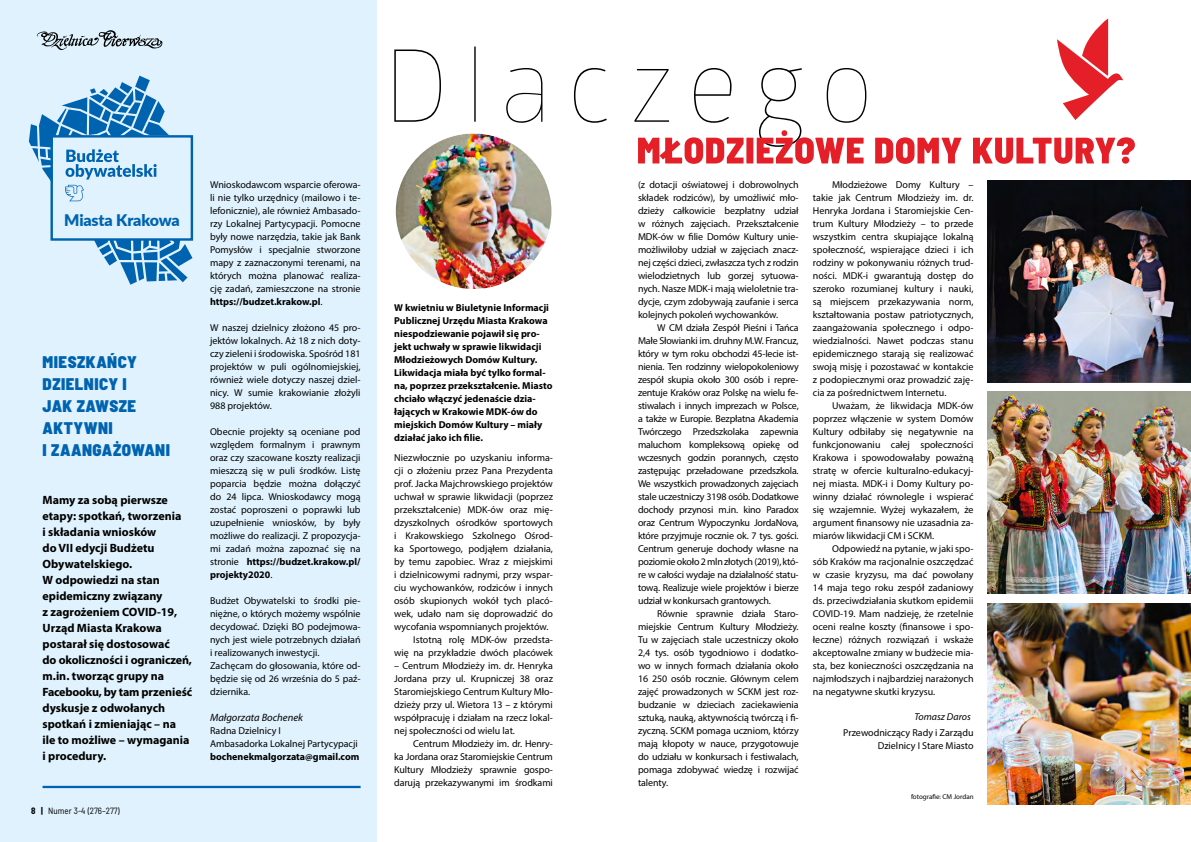
<style>
.page{position:relative;width:1191px;height:842px;background:#fff}
.page>*{position:absolute;margin:0;border:0;box-sizing:border-box;transform-origin:0 0}
.t1{font:900 semi-condensed 16.8px/22.1px "Barlow";letter-spacing:.03em;color:#0063af}
.t2{font:900 16px "Lato";letter-spacing:-.01em;color:#0063af}
.t3{font:700 12px/16px "Myriad Pro";color:#000}
.t4{font:italic 10.6px "Myriad Pro";color:#000}
.t5{font:10px/13px "Myriad Pro";color:#000;text-align:justify}
.t6{font:700 10px/13px "Myriad Pro";color:#000}
.t7{font:italic 10px "Myriad Pro";color:#000}
.t8{font:semi-condensed 9px "Barlow";color:#000}
.t9{font:7px "Myriad Pro";color:#000}
.s1{font-weight:700}
</style>
<div class="page">
<svg style="left:394px;top:47px;width:472px;height:83px"></svg>
<div style="left:0;top:0;width:377px;height:842px;background:#dff2fd"></div>
<svg style="left:29px;top:76px;width:163px;height:209px"></svg>
<img style="left:987px;top:603px;width:204px;height:201px">
<img style="left:987px;top:392px;width:204px;height:201px">
<img style="left:987px;top:180px;width:204px;height:202px">
<svg style="left:638px;top:130px;width:496px;height:34px"></svg>
<img style="left:396px;top:133px;width:155px;height:156px;border-radius:78px">
<svg style="left:1057px;top:18px;width:66px;height:102px"></svg>
<hr style="left:43px;top:786px;width:317px;height:2px;background:#0063af">
<svg style="left:37px;top:30px;width:125px;height:20px"></svg>
<h2 class="t2" style="left:64px;top:208px;width:117px">Miasta Krakowa</h2>
<h1 class="t1" style="left:43px;top:350px;width:129px">MIESZKAŃCY<br>DZIELNICY I<br>JAK ZAWSZE<br>AKTYWNI<br>I ZAANGAŻOWANI</h1>
<p class="t3" style="left:43px;top:491px;width:151px">Mamy za sobą pierwsze etapy: spotkań, tworzenia<br>i składania wniosków<br>do VII edycji Budżetu<br>Obywatelskiego.<br>W odpowiedzi na stan epidemiczny związany<br>z zagrożeniem COVID-19,<br>Urząd Miasta Krakowa postarał się dostosować<br>do okoliczności i ograniczeń, m.in. tworząc grupy na<br>Facebooku, by tam przenieść dyskusje z odwołanych spotkań i zmieniając – na<br>ile to możliwe – wymagania i procedury.</p>
<p class="t5" style="left:210px;top:178px;width:152px">Wnioskodawcom wsparcie oferowa&shy;li nie tylko urzędnicy (mailowo i te&shy;lefonicznie), ale również Ambasado&shy;rzy Lokalnej Partycypacji. Pomocne były nowe narzędzia, takie jak Bank Pomysłów i specjalnie stworzone mapy z zaznaczonymi terenami, na których można planować realiza&shy;cję zadań, zamieszczone na stronie <span class="s1">https://budzet.krakow.pl</span>.</p>
<p class="t5" style="left:210px;top:321px;width:152px">W naszej dzielnicy złożono 45 pro&shy;jektów lokalnych. Aż 18 z nich doty&shy;czy zieleni i środowiska. Spośród 181 projektów w puli ogólnomiejskiej, również wiele dotyczy naszej dziel&shy;nicy. W sumie krakowianie złożyli 988 projektów.</p>
<p class="t5" style="left:210px;top:425px;width:152px">Obecnie projekty są oceniane pod względem formalnym i prawnym oraz czy szacowane koszty realizacji mieszczą się w puli środków. Listę poparcia będzie można dołączyć do 24 lipca. Wnioskodawcy mogą zostać poproszeni o poprawki lub uzupełnienie wniosków, by były możliwe do realizacji. Z propozycja&shy;mi zadań można zapoznać się na stronie <span class="s1">https://budzet.krakow.pl/ projekty2020</span>.</p>
<p class="t5" style="left:210px;top:594px;width:152px;text-align:left">Budżet Obywatelski to środki pie&shy;niężne, o których możemy wspólnie decydować. Dzięki BO podejmowa&shy;nych jest wiele potrzebnych działań i realizowanych inwestycji.<br>Zachęcam do głosowania, które od&shy;będzie się od 26 września do 5 paź&shy;dziernika.</p>
<p class="t4" style="left:210px;top:711px;width:94px">Małgorzata Bochenek</p>
<p class="t5" style="left:210px;top:724px;width:149px">Radna Dzielnicy I<br>Ambasadorka Lokalnej Partycypacji</p>
<p class="t6" style="left:210px;top:750px;width:151px">bochenekmalgorzata@gmail.com</p>
<p class="t8" style="left:31px;top:805px;width:90px"><span class="s1">8 |</span> Numer 3-4 (276–277)</p>
<p class="t6" style="left:394px;top:300px;width:160px">W kwietniu w Biuletynie Informacji<br>Publicznej Urzędu Miasta Krakowa niespodziewanie pojawił się pro&shy;jekt uchwały w sprawie likwidacji<br>Młodzieżowych Domów Kultury.<br>Likwidacja miała być tylko formal&shy;na, poprzez przekształcenie. Miasto chciało włączyć jedenaście dzia&shy;łających w Krakowie MDK-ów do miejskich Domów Kultury – miały działać jako ich filie.</p>
<p class="t5" style="left:394px;top:451px;width:160px">Niezwłocznie po uzyskaniu informa-</p>
<p class="t5" style="left:394px;top:464px;width:160px">cji o złożeniu przez Pana Prezydenta</p>
<p class="t5" style="left:394px;top:477px;width:160px">prof. Jacka Majchrowskiego projektów</p>
<p class="t5" style="left:394px;top:490px;width:160px">uchwał w sprawie likwidacji (poprzez</p>
<p class="t5" style="left:394px;top:503px;width:160px">przekształcenie) MDK-ów oraz mię-</p>
<p class="t5" style="left:394px;top:516px;width:160px">dzyszkolnych ośrodków sportowych</p>
<p class="t5" style="left:394px;top:529px;width:160px">i Krakowskiego Szkolnego Ośrod-</p>
<p class="t5" style="left:394px;top:542px;width:160px">ka Sportowego, podjąłem działania,</p>
<p class="t5" style="left:394px;top:555px;width:160px">by temu zapobiec. Wraz z miejskimi</p>
<p class="t5" style="left:394px;top:568px;width:160px">i dzielnicowymi radnymi, przy wspar-</p>
<p class="t5" style="left:394px;top:581px;width:160px">ciu wychowanków, rodziców i innych</p>
<p class="t5" style="left:394px;top:594px;width:160px">osób skupionych wokół tych placó-</p>
<p class="t5" style="left:394px;top:607px;width:160px">wek, udało nam się doprowadzić do</p>
<p class="t5" style="left:394px;top:620px;width:156px">wycofania wspomnianych projektów.</p>
<p class="t5" style="left:413px;top:633px;width:141px">Istotną rolę MDK-ów przedsta-</p>
<p class="t5" style="left:394px;top:646px;width:160px">wię na przykładzie dwóch placówek</p>
<p class="t5" style="left:394px;top:659px;width:160px">– Centrum Młodzieży im. dr. Henryka Jordana przy ul. Krupniczej 38 oraz Staromiejskiego Centrum Kultury Mło&shy;dzieży przy ul. Wietora 13 – z którymi współpracuję i działam na rzecz lokal&shy;nej społeczności od wielu lat.</p>
<p class="t5" style="left:394px;top:737px;width:160px;text-indent:19px">Centrum Młodzieży im. dr. Henry&shy;ka Jordana oraz Staromiejskie Centrum Kultury Młodzieży sprawnie gospo&shy;darują przekazywanymi im środkami</p>
<p class="t5" style="left:638px;top:178px;width:162px">(z dotacji oświatowej i dobrowolnych składek rodziców), by umożliwić mło&shy;dzieży całkowicie bezpłatny udział w różnych zajęciach. Przekształcenie MDK-ów w filie Domów Kultury unie&shy;możliwiłoby udział w zajęciach znacz&shy;nej części dzieci, zwłaszcza tych z rodzin wielodzietnych lub gorzej sytuowa&shy;nych. Nasze MDK-i mają wieloletnie tra&shy;dycje, czym zdobywają zaufanie i serca kolejnych pokoleń wychowanków.</p>
<p class="t5" style="left:638px;top:321px;width:162px;text-indent:19px">W CM działa Zespół Pieśni i Tańca Małe Słowianki im. druhny M.W. Francuz, który w tym roku obchodzi 45-lecie ist&shy;nienia. Ten rodzinny wielopokoleniowy zespół skupia około 300 osób i repre&shy;zentuje Kraków oraz Polskę na wielu fe&shy;stiwalach i innych imprezach w Polsce, a także w Europie. Bezpłatna Akademia Twórczego Przedszkolaka zapewnia maluchom kompleksową opiekę od wczesnych godzin porannych, często zastępując przeładowane przedszkola.<br>We wszystkich prowadzonych zajęciach stale uczestniczy 3198 osób. Dodatkowe dochody przynosi m.in. kino Paradox oraz Centrum Wypoczynku JordaNova, które przyjmuje rocznie ok. 7 tys. gości.<br>Centrum generuje dochody własne na poziomie około 2 mln złotych (2019), któ&shy;re w całości wydaje na działalność statu&shy;tową. Realizuje wiele projektów i bierze udział w konkursach grantowych.</p>
<p class="t5" style="left:638px;top:607px;width:162px;text-indent:19px">Równie sprawnie działa Staro&shy;miejskie Centrum Kultury Młodzieży.<br>Tu w zajęciach stale uczestniczy około 2,4 tys. osób tygodniowo i dodatko&shy;wo w innych formach działania około 16 250 osób rocznie. Głównym celem zajęć prowadzonych w SCKM jest roz&shy;budzanie w dzieciach zaciekawienia sztuką, nauką, aktywnością twórczą i fi&shy;zyczną. SCKM pomaga uczniom, którzy mają kłopoty w nauce, przygotowuje do udziału w konkursach i festiwalach, pomaga zdobywać wiedzę i rozwijać talenty.</p>
<p class="t5" style="left:813px;top:178px;width:162px;text-indent:19px">Młodzieżowe Domy Kultury – takie jak Centrum Młodzieży im. dr.<br>Henryka Jordana i Staromiejskie Cen&shy;trum Kultury Młodzieży – to przede wszystkim centra skupiające lokalną społeczność, wspierające dzieci i ich rodziny w pokonywaniu różnych trud&shy;ności. MDK-i gwarantują dostęp do szeroko rozumianej kultury i nauki, są miejscem przekazywania norm, kształtowania postaw patriotycznych, zaangażowania społecznego i odpo&shy;wiedzialności. Nawet podczas stanu epidemicznego starają się realizować swoją misję i pozostawać w kontakcie z podopiecznymi oraz prowadzić zaję&shy;cia za pośrednictwem Internetu.</p>
<p class="t5" style="left:813px;top:399px;width:162px;text-indent:19px">Uważam, że likwidacja MDK-ów poprzez włączenie w system Domów Kultury odbiłaby się negatywnie na funkcjonowaniu całej społeczności Krakowa i spowodowałaby poważną stratę w ofercie kulturalno-edukacyj&shy;nej miasta. MDK-i i Domy Kultury po&shy;winny działać równolegle i wspierać się wzajemnie. Wyżej wykazałem, że argument finansowy nie uzasadnia za&shy;miarów likwidacji CM i SCKM.</p>
<p class="t5" style="left:813px;top:542px;width:162px;text-indent:19px">Odpowiedź na pytanie, w jaki spo&shy;sób Kraków ma racjonalnie oszczędzać w czasie kryzysu, ma dać powołany 14 maja tego roku zespół zadaniowy ds. przeciwdziałania skutkom epidemii COVID-19. Mam nadzieję, że rzetelnie oceni realne koszty (finansowe i spo&shy;łeczne) różnych rozwiązań i wskaże akceptowalne zmiany w budżecie mia&shy;sta, bez konieczności oszczędzania na najmłodszych i najbardziej narażonych na negatywne skutki kryzysu.</p>
<p class="t7" style="left:914px;top:710px;width:58px">Tomasz Daros</p>
<p class="t5" style="left:843px;top:726px;width:132px;text-align:right">Przewodniczący Rady i Zarządu<br>Dzielnicy I Stare Miasto</p>
<p class="t9" style="left:911px;top:792px;width:64px">fotografie: CM Jordan</p>
</div>
